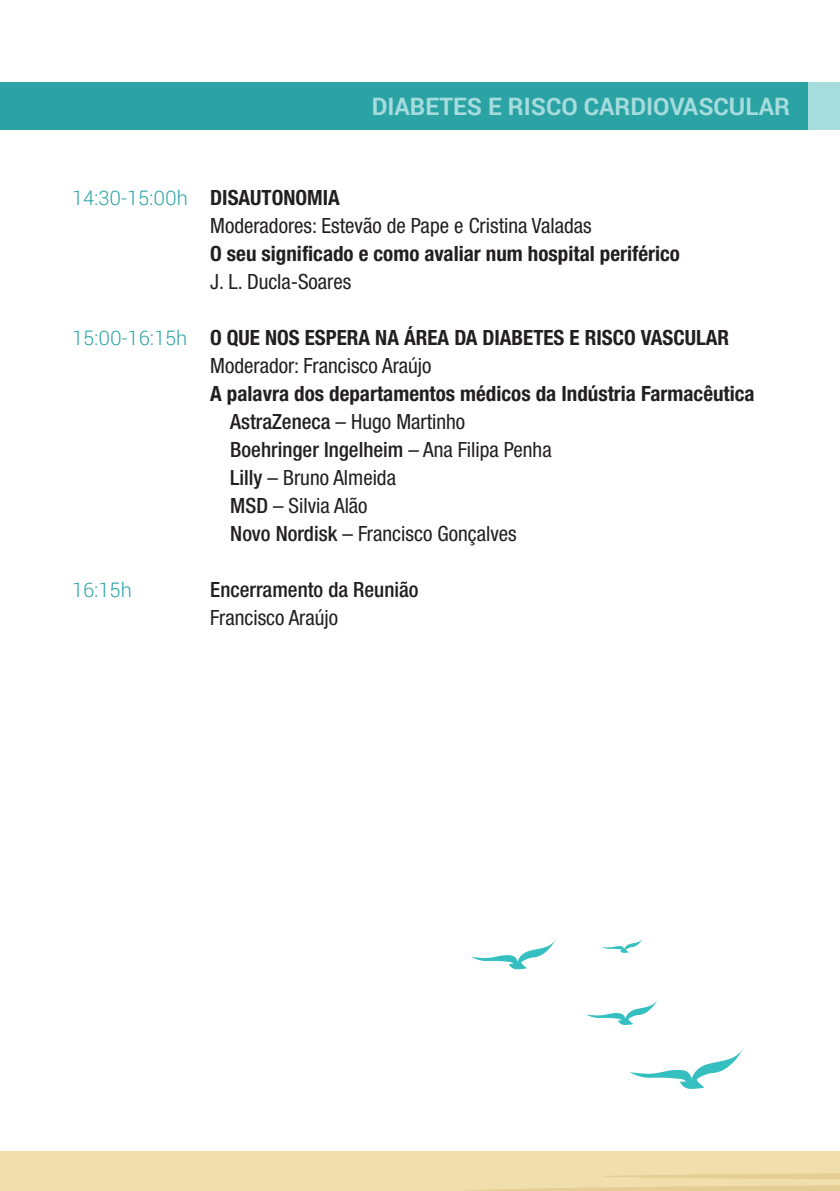
<style>
.page{position:relative;width:840px;height:1191px;background:#fff}
.page>*{position:absolute;margin:0;border:0;box-sizing:border-box;transform-origin:0 0}
.t1{font:700 24px "Roboto";color:#a7dcdd}
.t2{font:condensed 21px/28px "Helvetica Neue";color:#231f20}
.t3{font:700 condensed 21px/28px "Helvetica Neue";color:#231f20}
.t4{font:500 condensed 21px "Helvetica Neue";color:#231f20}
.t5{font:300 20px "Roboto";color:#2ba3a5}
.s1{font-family:"Helvetica Neue";font-weight:700;font-stretch:condensed;font-size:21px;color:#231f20}
.s2{font-family:"Roboto";font-weight:300;font-stretch:normal;font-size:20px;color:#2ba3a5}
.s3{font-weight:400}
.s4{font-weight:700}
.s5{font-weight:500}
</style>
<div class="page">
<div style="left:0;top:82px;width:808px;height:47px;background:#2ba3a5"></div>
<div style="left:808px;top:82px;width:31px;height:47px;background:#a7dcdd"></div>
<div style="left:0;top:1151px;width:839px;height:40px;background:#f0deac"></div>
<svg style="left:468px;top:1185px;width:371px;height:6px"></svg>
<svg style="left:604px;top:1173px;width:235px;height:6px"></svg>
<svg style="left:629px;top:1048px;width:114px;height:41px"></svg>
<svg style="left:471px;top:939px;width:85px;height:30px"></svg>
<svg style="left:586px;top:1000px;width:71px;height:25px"></svg>
<svg style="left:602px;top:939px;width:40px;height:14px"></svg>
<p class="t1" style="left:371px;top:89px;width:419px">DIABETES E RISCO CARDIOVASCULAR</p>
<p class="t5" style="left:72px;top:184px;width:269px">14:30-15:00h <span class="s1">DISAUTONOMIA</span></p>
<p class="t2" style="left:210px;top:212px;width:383px">Moderadores: Estevão de Pape e Cristina Valadas</p>
<p class="t3" style="left:210px;top:239px;width:471px">O seu significado e como avaliar num hospital periférico</p>
<p class="t2" style="left:210px;top:268px;width:143px">J. L. Ducla-Soares</p>
<p class="t3" style="left:210px;top:323px;width:520px;text-indent:-138px"><span class="s2">15:00-16:15h</span> O QUE NOS ESPERA NA ÁREA DA DIABETES E RISCO VASCULAR<br><span class="s3">Moderador: Francisco Araújo</span></p>
<p class="t2" style="left:230px;top:380px;width:525px;text-indent:-20px"><span class="s4">A palavra dos departamentos médicos da Indústria Farmacêutica </span><span class="s5">AstraZeneca</span> – Hugo Martinho<br><span class="s5">Boehringer Ingelheim</span> – Ana Filipa Penha<br><span class="s5">Lilly</span> – Bruno Almeida<br><span class="s5">MSD</span> – Silvia Alão<br><span class="s5">Novo Nordisk</span> – Francisco Gonçalves</p>
<p class="t5" style="left:72px;top:576px;width:61px">16:15h</p>
<p class="t4" style="left:210px;top:577px;width:210px">Encerramento da Reunião</p>
<p class="t2" style="left:210px;top:604px;width:129px">Francisco Araújo</p>
</div>
